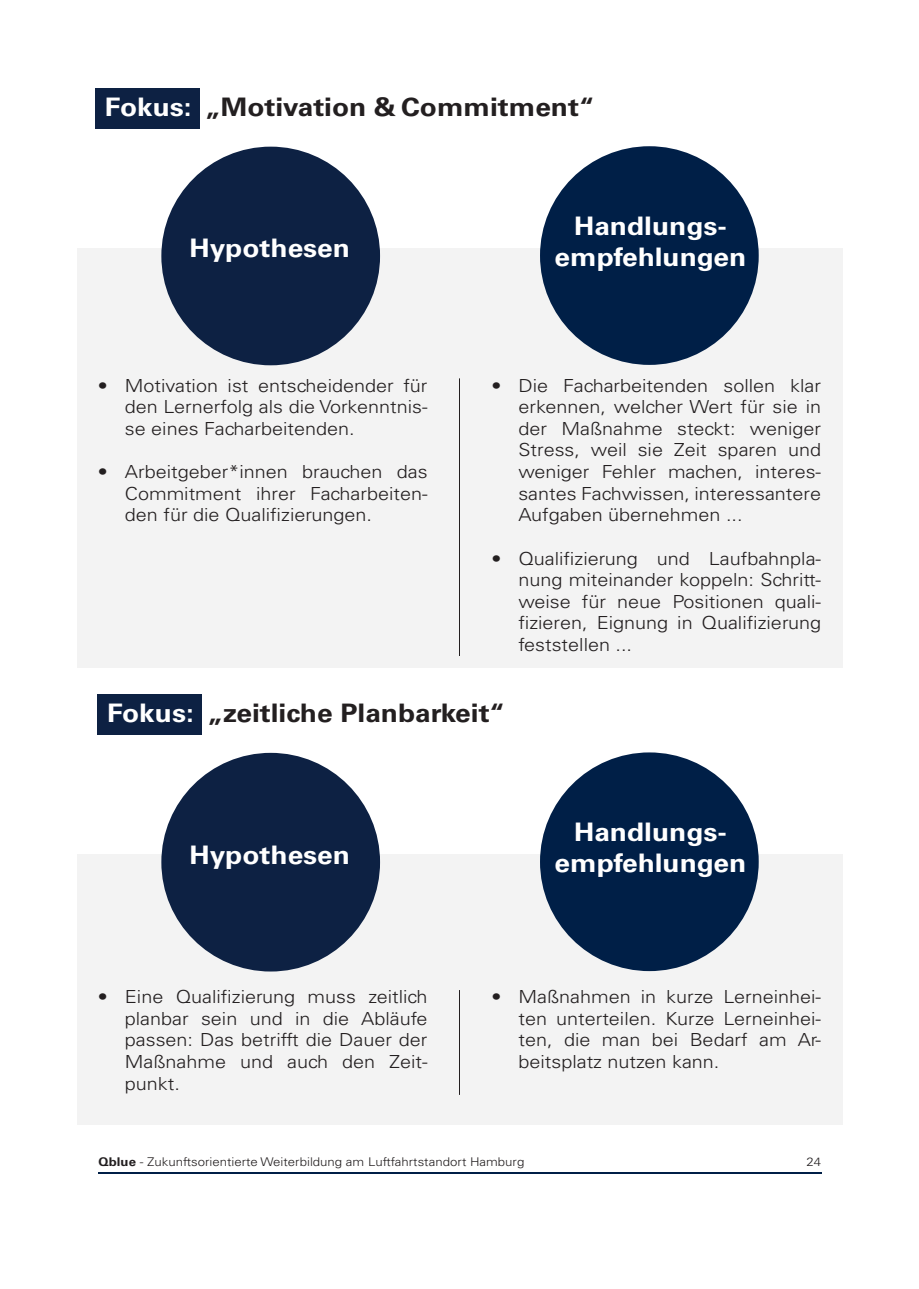
<style>
.page{position:relative;width:919px;height:1289px;background:#fff}
.page>*{position:absolute;margin:0;border:0;box-sizing:border-box;transform-origin:0 0}
.t1{font:700 25.5px/30.6px "Univers LT Std";color:#fff;text-align:center;scale:1.1 1}
.t2{font:700 25.5px "Univers LT Std";color:#231f20;scale:1.1 1}
.t3{font:300 18px/21.6px "Univers LT Std";color:#231f20;text-align:justify;scale:1.1 1}
.t4{font:300 12px "Univers LT Std";color:#231f20;scale:1.1 1}
.s1{color:#fff}
.s2{font-weight:700}
</style>
<div class="page">
<hr style="left:98px;top:1172px;width:723px;height:1px;background:#001f47">
<div style="left:96px;top:88px;width:104px;height:40px;background:#0d2143"></div>
<div style="left:77px;top:248px;width:765px;height:420px;background:#f3f3f3"></div>
<div style="left:161px;top:147px;width:219px;height:218px;background:#0d2143;border-radius:50%"></div>
<div style="left:540px;top:146px;width:218px;height:219px;background:#001f47;border-radius:50%"></div>
<hr style="left:459px;top:378px;width:1px;height:278px;background:#231f20">
<div style="left:98px;top:694px;width:104px;height:40px;background:#0d2143"></div>
<div style="left:77px;top:854px;width:765px;height:271px;background:#f3f3f3"></div>
<hr style="left:459px;top:990px;width:1px;height:104px;background:#231f20">
<div style="left:161px;top:752px;width:219px;height:219px;background:#0d2143;border-radius:50%"></div>
<div style="left:540px;top:752px;width:218px;height:219px;background:#001f47;border-radius:50%"></div>
<p class="t2" style="left:105px;top:92px;width:446px"><span class="s1">Fokus:</span> „Motivation &amp; Commitment“</p>
<p class="t1" style="left:189px;top:233px;width:147px">Hypothesen</p>
<p class="t3" style="left:125px;top:374px;width:277px;text-indent:-27px">• Motivation ist entscheidender für den Lernerfolg als die Vorkenntnis&shy;se eines Facharbeitenden.</p>
<p class="t3" style="left:125px;top:461px;width:277px;text-indent:-27px">• Arbeitgeber*innen brauchen das Commitment ihrer Facharbeiten&shy;den für die Qualifizierungen.</p>
<p class="t1" style="left:554px;top:211px;width:176px">Handlungs&shy;empfehlungen</p>
<p class="t3" style="left:518px;top:374px;width:277px;text-indent:-27px">• Die Facharbeitenden sollen klar erkennen, welcher Wert für sie in der Maßnahme steckt: weniger Stress, weil sie Zeit sparen und weniger Fehler machen, interes&shy;santes Fachwissen, interessantere Aufgaben übernehmen ...</p>
<p class="t3" style="left:518px;top:547px;width:277px;text-indent:-27px">• Qualifizierung und Laufbahnpla&shy;nung miteinander koppeln: Schritt&shy;weise für neue Positionen quali&shy;fizieren, Eignung in Qualifizierung feststellen ...</p>
<p class="t2" style="left:107px;top:698px;width:363px"><span class="s1">Fokus:</span> „zeitliche Planbarkeit“</p>
<p class="t1" style="left:189px;top:839px;width:147px">Hypothesen</p>
<p class="t1" style="left:554px;top:817px;width:176px">Handlungs&shy;empfehlungen</p>
<p class="t3" style="left:125px;top:986px;width:277px;text-indent:-27px">• Eine Qualifizierung muss zeitlich planbar sein und in die Abläufe passen: Das betrifft die Dauer der Maßnahme und auch den Zeit&shy;punkt.</p>
<p class="t3" style="left:518px;top:986px;width:277px;text-indent:-27px">• Maßnahmen in kurze Lerneinhei&shy;ten unterteilen. Kurze Lerneinhei&shy;ten, die man bei Bedarf am Ar&shy;beitsplatz nutzen kann.</p>
<p class="t4" style="left:99px;top:1154px;width:388px"><span class="s2">Qblue</span> - Zukunftsorientierte Weiterbildung am Luftfahrtstandort Hamburg</p>
<p class="t4" style="left:806px;top:1154px;width:15px">24</p>
</div>
